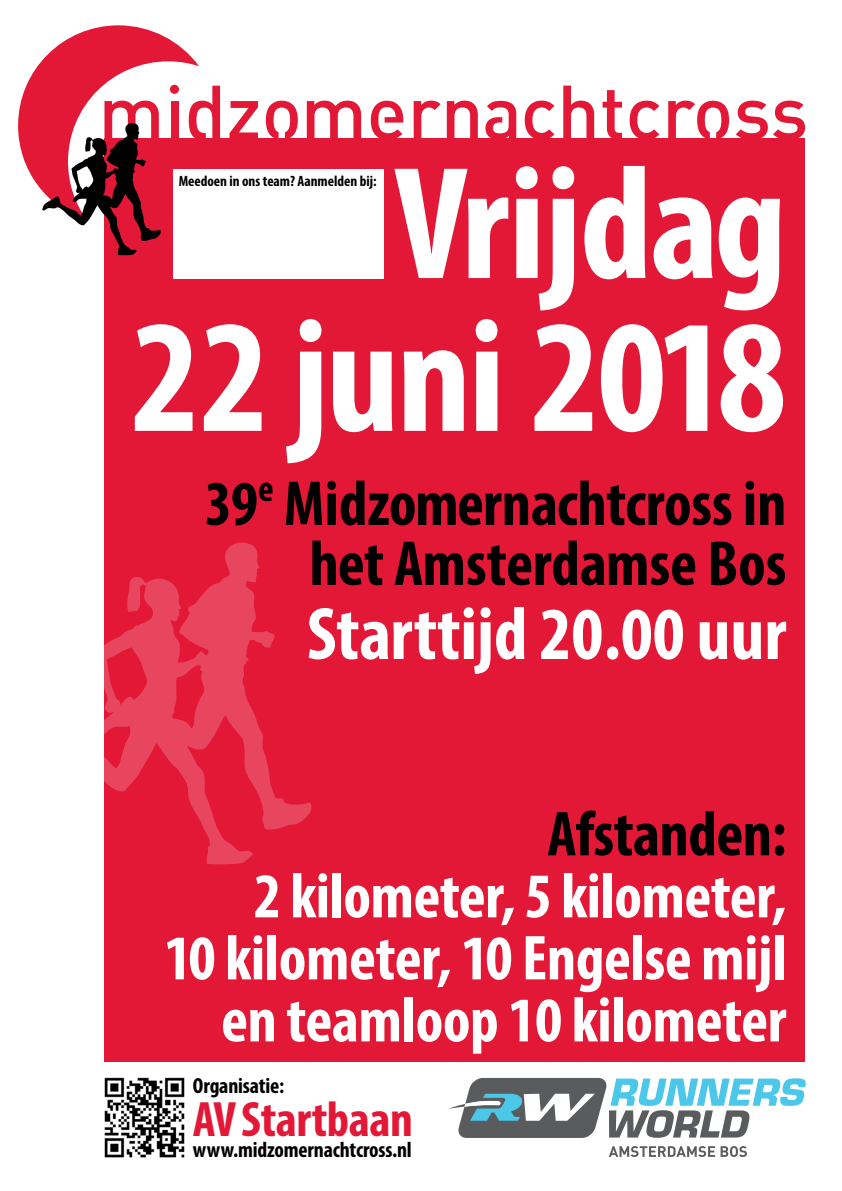
<style>
.page{position:relative;width:842px;height:1191px;background:#fff}
.page>*{position:absolute;margin:0;border:0;box-sizing:border-box;transform-origin:0 0}
.t1{font:700 condensed 162px/152.8px "Myriad Pro";letter-spacing:-.015em;color:#fff;text-align:right}
.t2{font:700 condensed 75px "Myriad Pro";color:#fff}
.t3{font:700 condensed 64px/62px "Myriad Pro";letter-spacing:-.005em;color:#fff;text-align:right}
.t4{font:700 condensed 64px/60px "Myriad Pro";letter-spacing:-.01em;color:#000;text-align:right}
.t5{font:700 condensed 50px "Myriad Pro";letter-spacing:-.01em;color:#e31837}
.t6{font:700 condensed 21.9px "Myriad Pro";letter-spacing:-.01em;color:#000}
.t7{font:700 condensed 15px "Myriad Pro";color:#000}
</style>
<div class="page">
<div style="left:105px;top:139px;width:700px;height:923px;background:#e31837"></div>
<svg style="left:104px;top:542px;width:207px;height:287px"></svg>
<svg style="left:104px;top:577px;width:149px;height:287px"></svg>
<svg style="left:229px;top:101px;width:29px;height:38px"></svg>
<svg style="left:266px;top:101px;width:32px;height:38px"></svg>
<svg style="left:307px;top:101px;width:54px;height:38px"></svg>
<svg style="left:371px;top:101px;width:32px;height:38px"></svg>
<svg style="left:414px;top:101px;width:26px;height:38px"></svg>
<svg style="left:447px;top:101px;width:31px;height:38px"></svg>
<svg style="left:485px;top:101px;width:31px;height:38px"></svg>
<svg style="left:525px;top:101px;width:29px;height:38px"></svg>
<svg style="left:563px;top:86px;width:31px;height:53px"></svg>
<svg style="left:602px;top:90px;width:20px;height:49px"></svg>
<svg style="left:630px;top:101px;width:29px;height:38px"></svg>
<svg style="left:668px;top:101px;width:61px;height:38px"></svg>
<svg style="left:736px;top:101px;width:69px;height:38px"></svg>
<svg style="left:18px;top:25px;width:202px;height:230px"></svg>
<img style="left:104px;top:1077px;width:81px;height:81px">
<svg style="left:448px;top:1078px;width:358px;height:60px"></svg>
<svg style="left:609px;top:1146px;width:138px;height:11px"></svg>
<div style="left:173px;top:169px;width:211px;height:109px;background:#fff"></div>
<h1 class="t1" style="left:131px;top:144px;width:657px">Vrijdag<br>22 juni 2018</h1>
<p class="t4" style="left:205px;top:472px;width:583px">39<sup>e</sup> Midzomernachtcross in het Amsterdamse Bos</p>
<p class="t2" style="left:307px;top:587px;width:481px">Starttijd 20.00 uur</p>
<p class="t7" style="left:179px;top:171px;width:199px">Meedoen in ons team? Aanmelden bij:</p>
<p class="t4" style="left:547px;top:802px;width:241px">Afstanden:</p>
<p class="t3" style="left:164px;top:863px;width:624px">2 kilometer, 5 kilometer,<br>10 kilometer, 10 Engelse mijl en teamloop 10 kilometer</p>
<p class="t6" style="left:193px;top:1072px;width:93px">Organisatie:</p>
<p class="t5" style="left:193px;top:1088px;width:222px">AV Startbaan</p>
<p class="t6" style="left:193px;top:1135px;width:220px">www.midzomernachtcross.nl</p>
</div>
